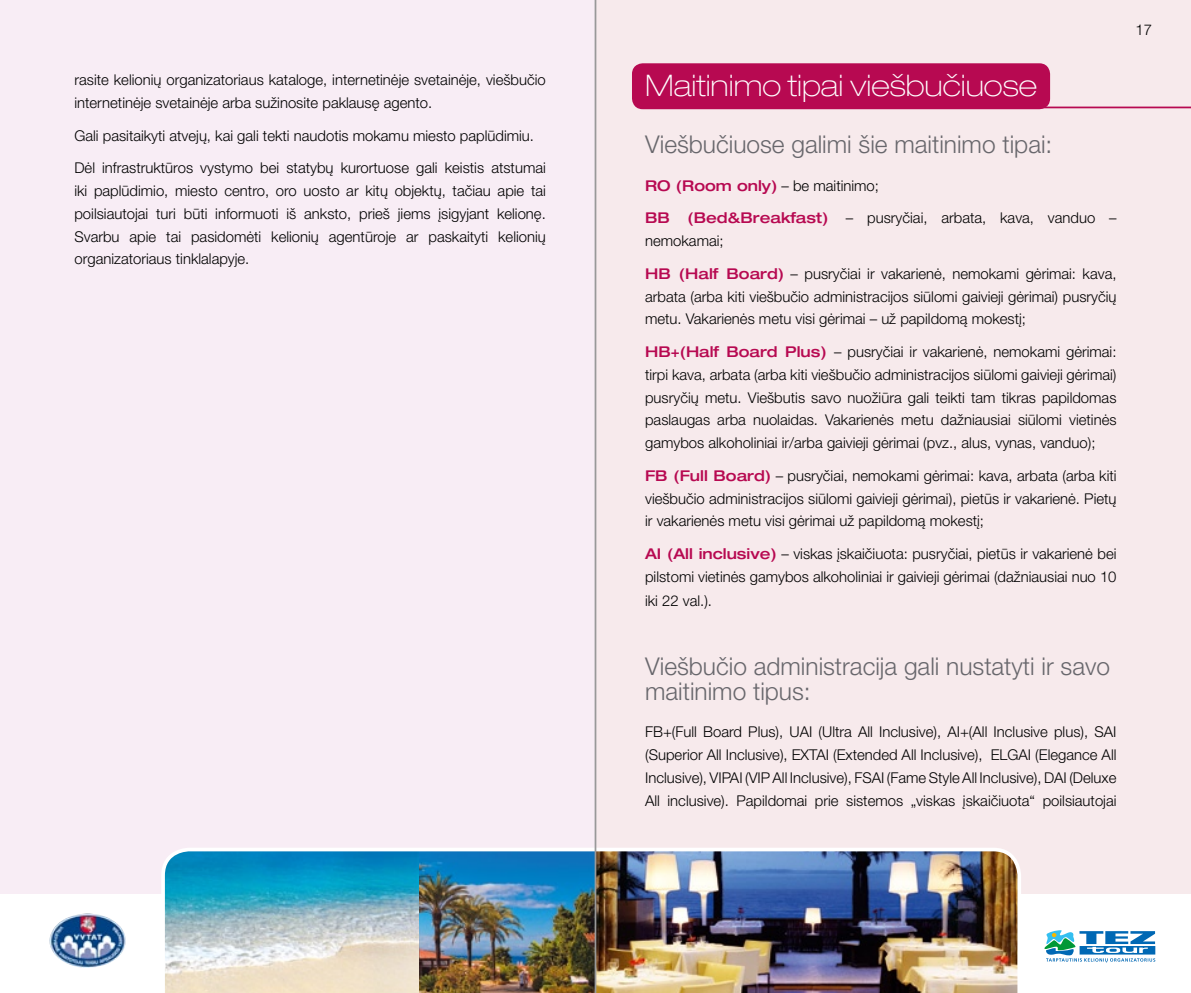
<style>
.page{position:relative;width:1191px;height:993px;background:#fff}
.page>*{position:absolute;margin:0;border:0;box-sizing:border-box;transform-origin:0 0}
.t1{font:100 expanded 29.75px "Helvetica Neue LT Pro";color:#fff}
.t2{font:300 24.5px/24.5px "Helvetica Neue LT Pro";color:#68676c}
.t3{font:300 14.88px/22.8px "Helvetica Neue LT Pro";color:#000}
.s1{font-weight:500;font-stretch:expanded;color:#b70951}
</style>
<div class="page">
<div style="left:0;top:0;width:595px;height:992px;background:#f8edf5"></div>
<div style="left:595px;top:0;width:596px;height:992px;background:#f7eaec"></div>
<div style="left:0;top:893px;width:595px;height:99px;background:#fff"></div>
<img style="left:49px;top:913px;width:77px;height:55px">
<div style="left:595px;top:893px;width:596px;height:99px;background:#fff"></div>
<svg style="left:1044px;top:930px;width:112px;height:33px"></svg>
<img style="left:161px;top:847px;width:860px;height:145px">
<div style="left:633px;top:64px;width:416px;height:44px;background:#b70951;border-radius:10px"></div>
<div style="left:632px;top:63px;width:418px;height:46px;border:2px solid #b70951;border-radius:10px"></div>
<hr style="left:806px;top:106px;width:385px;height:2px;background:#b70951">
<hr style="left:594px;top:0;width:1px;height:992px;background:#999">
<hr style="left:595px;top:0;width:1px;height:992px;background:#999">
<p class="t3" style="left:74px;top:68px;width:473px">rasite kelionių organizatoriaus kataloge, internetinėje svetainėje, viešbučio internetinėje svetainėje arba sužinosite paklausę agento.</p>
<p class="t3" style="left:74px;top:118px;width:473px;line-height:32.7px">Gali pasitaikyti atvejų, kai gali tekti naudotis mokamu miesto paplūdimiu.<br>Dėl infrastruktūros vystymo bei statybų kurortuose gali keistis atstumai</p>
<p class="t3" style="left:74px;top:179px;width:473px;text-align:justify">iki paplūdimio, miesto centro, oro uosto ar kitų objektų, tačiau apie tai poilsiautojai turi būti informuoti iš anksto, prieš jiems įsigyjant kelionę.<br>Svarbu apie tai pasidomėti kelionių agentūroje ar paskaityti kelionių organizatoriaus tinklalapyje.</p>
<h1 class="t1" style="left:645px;top:67px;width:393px">Maitinimo tipai viešbučiuose</h1>
<h2 class="t2" style="left:645px;top:131px;width:409px">Viešbučiuose galimi šie maitinimo tipai:</h2>
<p class="t3" style="left:645px;top:168px;width:473px;line-height:32.7px"><span class="s1">RO (Room only)</span> – be maitinimo;<br><span class="s1">BB (Bed&amp;Breakfast)</span> – pusryčiai, arbata, kava, vanduo –</p>
<p class="t3" style="left:645px;top:224px;width:473px;line-height:32.7px">nemokamai;<br><span class="s1">HB (Half Board)</span> – pusryčiai ir vakarienė, nemokami gėrimai: kava,</p>
<p class="t3" style="left:645px;top:284px;width:473px">arbata (arba kiti viešbučio administracijos siūlomi gaivieji gėrimai) pusryčių metu. Vakarienės metu visi gėrimai – už papildomą mokestį;</p>
<p class="t3" style="left:645px;top:340px;width:473px;text-align:justify"><span class="s1">HB+(Half Board Plus)</span> – pusryčiai ir vakarienė, nemokami gėrimai: tirpi kava, arbata (arba kiti viešbučio administracijos siūlomi gaivieji gėrimai) pusryčių metu. Viešbutis savo nuožiūra gali teikti tam tikras papildomas paslaugas arba nuolaidas. Vakarienės metu dažniausiai siūlomi vietinės gamybos alkoholiniai ir/arba gaivieji gėrimai (pvz., alus, vynas, vanduo);</p>
<p class="t3" style="left:645px;top:463px;width:473px;text-align:justify"><span class="s1">FB (Full Board)</span> – pusryčiai, nemokami gėrimai: kava, arbata (arba kiti viešbučio administracijos siūlomi gaivieji gėrimai), pietūs ir vakarienė. Pietų ir vakarienės metu visi gėrimai už papildomą mokestį;</p>
<p class="t3" style="left:645px;top:542px;width:473px"><span class="s1">AI (All inclusive)</span> – viskas įskaičiuota: pusryčiai, pietūs ir vakarienė bei pilstomi vietinės gamybos alkoholiniai ir gaivieji gėrimai (dažniausiai nuo 10</p>
<p class="t3" style="left:645px;top:589px;width:68px">iki 22 val.).</p>
<h2 class="t2" style="left:645px;top:653px;width:466px">Viešbučio administracija gali nustatyti ir savo maitinimo tipus:</h2>
<p class="t3" style="left:645px;top:720px;width:473px;text-align:justify">FB+(Full Board Plus), UAI (Ultra All Inclusive), AI+(All Inclusive plus), SAI (Superior All Inclusive), EXTAI (Extended All Inclusive), ELGAI (Elegance All Inclusive), VIPAI (VIP All Inclusive), FSAI (Fame Style All Inclusive), DAI (Deluxe All inclusive). Papildomai prie sistemos „viskas įskaičiuota“ poilsiautojai</p>
<p class="t3" style="left:1135px;top:17px;width:18px">17</p>
</div>
